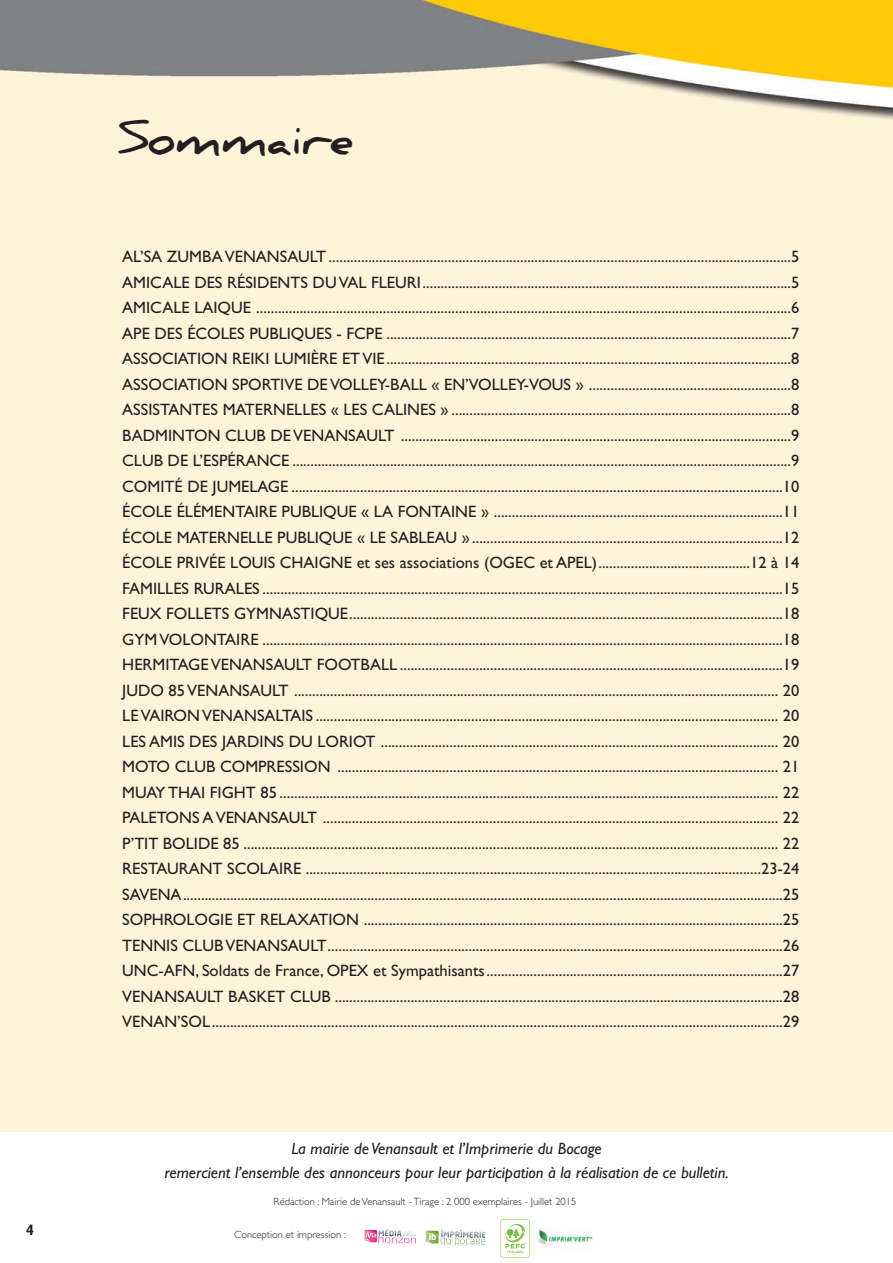
<style>
.page{position:relative;width:893px;height:1263px;background:#fff}
.page>*{position:absolute;margin:0;border:0;box-sizing:border-box;transform-origin:0 0}
.t1{font:700 45px "Daniel";color:#231f20}
.t2{font:16.5px/25.5px "Gill Sans";color:#231f20;text-align:justify}
.t3{font:italic 16.5px/24px "Gill Sans";color:#231f20;text-align:center}
.t4{font:700 condensed 15px "Gill Sans";color:#231f20}
.t5{font:300 10.5px "Gill Sans";color:#231f20}
.t6{font:700 3.15px "Arial";color:#7bc142}
</style>
<div class="page">
<img style="left:0;top:0;width:893px;height:1132px">
<img style="left:536px;top:1229px;width:57px;height:17px">
<svg style="left:501px;top:1219px;width:29px;height:38px"></svg>
<div style="left:501px;top:1219px;width:28px;height:38px;background:#fff;border-radius:2px"></div>
<svg style="left:505px;top:1224px;width:22px;height:24px"></svg>
<svg style="left:364px;top:1229px;width:52px;height:16px"></svg>
<svg style="left:426px;top:1230px;width:60px;height:17px"></svg>
<p class="t4" style="left:26px;top:1225px;width:9px">4</p>
<h1 class="t1" style="left:118px;top:112px;width:236px">Sommaire</h1>
<p class="t2" style="left:122px;top:246px;width:679px">AL’SA ZUMBA VENANSAULT ................................................................................................................................5<br>AMICALE DES RÉSIDENTS DU VAL FLEURI......................................................................................................5<br>AMICALE LAIQUE ....................................................................................................................................................6<br>APE DES ÉCOLES PUBLIQUES - FCPE ................................................................................................................7<br>ASSOCIATION REIKI LUMIÈRE ET VIE................................................................................................................8<br>ASSOCIATION SPORTIVE DE VOLLEY-BALL « EN’VOLLEY-VOUS » ........................................................8<br>ASSISTANTES MATERNELLES « LES CALINES » ..............................................................................................8<br>BADMINTON CLUB DE VENANSAULT ............................................................................................................9<br>CLUB DE L’ESPÉRANCE ..........................................................................................................................................9<br>COMITÉ DE JUMELAGE ........................................................................................................................................10<br>ÉCOLE ÉLÉMENTAIRE PUBLIQUE « LA FONTAINE » ................................................................................11<br>ÉCOLE MATERNELLE PUBLIQUE « LE SABLEAU »......................................................................................12<br>ÉCOLE PRIVÉE LOUIS CHAIGNE et ses associations (OGEC et APEL)..........................................12 à 14<br>FAMILLES RURALES ................................................................................................................................................15<br>FEUX FOLLETS GYMNASTIQUE........................................................................................................................18<br>GYM VOLONTAIRE ................................................................................................................................................18<br>HERMITAGE VENANSAULT FOOTBALL ..........................................................................................................19<br>JUDO 85 VENANSAULT ...................................................................................................................................... 20<br>LE VAIRON VENANSALTAIS ................................................................................................................................ 20<br>LES AMIS DES JARDINS DU LORIOT .............................................................................................................. 20<br>MOTO CLUB COMPRESSION .......................................................................................................................... 21<br>MUAY THAI FIGHT 85 .......................................................................................................................................... 22<br>PALETONS A VENANSAULT .............................................................................................................................. 22<br>P’TIT BOLIDE 85 .................................................................................................................................................... 22<br>RESTAURANT SCOLAIRE ..............................................................................................................................23-24<br>SAVENA......................................................................................................................................................................25<br>SOPHROLOGIE ET RELAXATION ....................................................................................................................25<br>TENNIS CLUB VENANSAULT..............................................................................................................................26<br>UNC-AFN, Soldats de France, OPEX et Sympathisants..................................................................................27<br>VENANSAULT BASKET CLUB ............................................................................................................................28<br>VENAN’SOL..............................................................................................................................................................29</p>
<p class="t3" style="left:165px;top:1138px;width:566px">La mairie de Venansault et l’Imprimerie du Bocage<br>remercient l’ensemble des annonceurs pour leur participation à la réalisation de ce bulletin.</p>
<p class="t5" style="left:274px;top:1198px;width:304px">Rédaction : Mairie de Venansault - Tirage : 2 000 exemplaires - Juillet 2015</p>
<p class="t5" style="left:234px;top:1231px;width:113px">Conception et impression :</p>
<p class="t6" style="left:507px;top:1250px;width:18px">10-31-2262</p>
</div>
